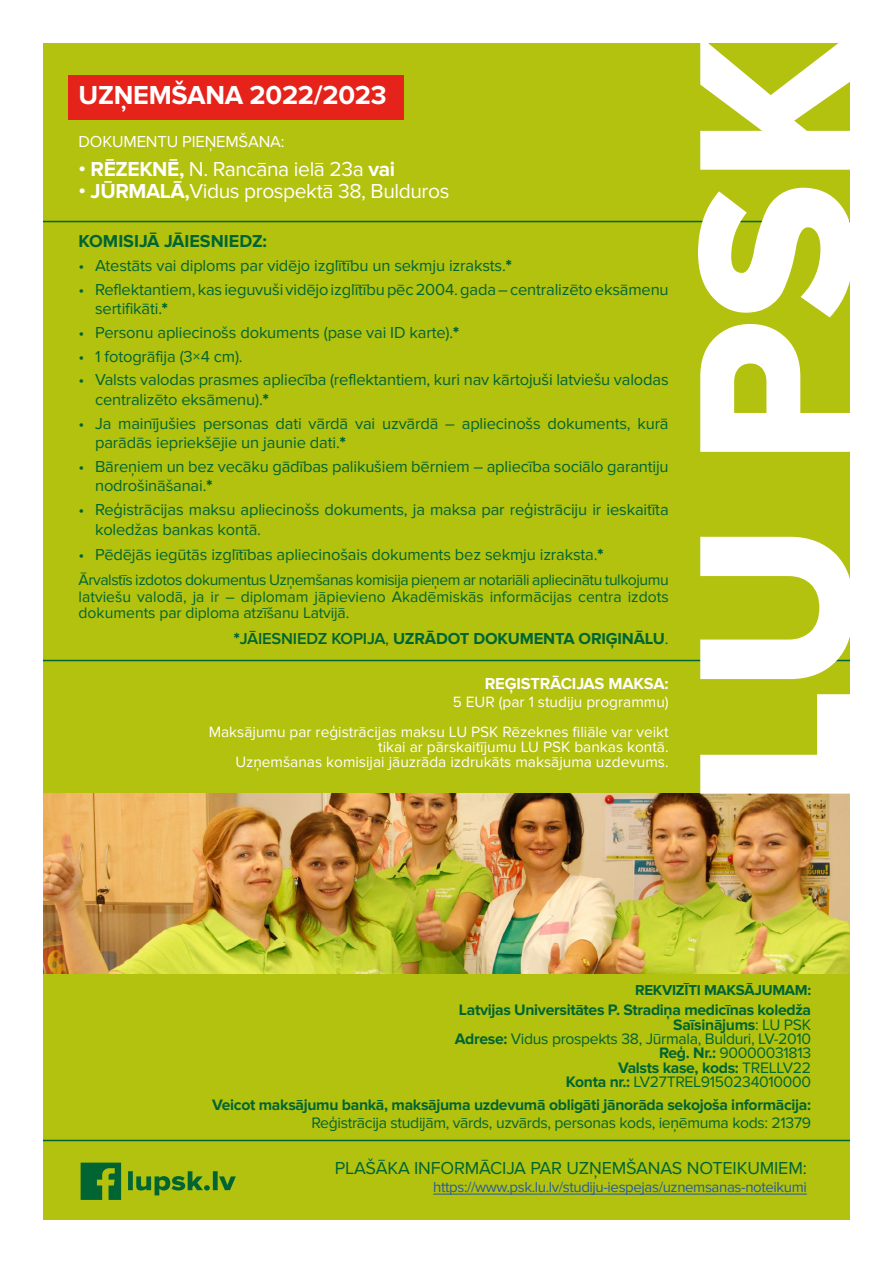
<style>
.page{position:relative;width:893px;height:1263px;background:#b3c10f}
.page>*{position:absolute;margin:0;border:0;box-sizing:border-box;transform-origin:0 0}
.t1{font:700 27px "Proxima Nova";letter-spacing:-.01em;color:#fff}
.t2{font:21px "Proxima Nova";letter-spacing:-.02em;color:#fff}
.t3{font:18px "Proxima Nova";letter-spacing:-.01em;color:#006533}
.t4{font:700 18px "Proxima Nova";color:#006533}
.t5{font:16.5px/19.5px "Proxima Nova";letter-spacing:-.01em;color:#006533}
.t6{font:700 16.5px "Proxima Nova";letter-spacing:-.01em;color:#006533}
.t7{font:16.5px "Proxima Nova";letter-spacing:-.01em;color:#fff}
.t8{font:700 16.5px "Proxima Nova";letter-spacing:-.01em;color:#fff}
.t9{font:700 15.75px/14.4px "Proxima Nova";letter-spacing:-.02em;color:#006533;text-align:right}
.t10{font:15.75px/16.5px "Proxima Nova";letter-spacing:-.02em;color:#006533;text-align:justify}
.t11{font:15.45px/30px "Proxima Nova";color:#fff;text-align:right}
.t12{font:15px "Proxima Nova";letter-spacing:-.025em;color:#275b9b}
.t13{font:700 15px "Proxima Nova";letter-spacing:-.02em;color:#006533}
.s1{font-weight:700}
.s2{font-weight:900}
.s3{font-weight:600}
.s4{font-weight:400}
</style>
<div class="page">
<img style="left:43px;top:794px;width:807px;height:180px">
<div style="left:68px;top:75px;width:336px;height:45px;background:#e5231b"></div>
<hr style="left:433px;top:1194px;width:374px;height:1px;background:#275b9b">
<hr style="left:6px;top:1140px;width:881px;height:1px;background:#006533">
<svg style="left:128px;top:1171px;width:108px;height:24px"></svg>
<svg style="left:81px;top:1162px;width:40px;height:38px"></svg>
<hr style="left:0;top:221px;width:893px;height:1px;background:#006533">
<hr style="left:0;top:660px;width:893px;height:1px;background:#006533">
<svg style="left:698px;top:43px;width:152px;height:751px"></svg>
<div style="left:0;top:0;width:893px;height:43px;background:#fff"></div>
<div style="left:0;top:1220px;width:893px;height:43px;background:#fff"></div>
<div style="left:0;top:0;width:43px;height:1263px;background:#fff"></div>
<div style="left:850px;top:0;width:43px;height:1263px;background:#fff"></div>
<h1 class="t1" style="left:79px;top:79px;width:310px">UZŅEMŠANA 2022/2023</h1>
<p class="t7" style="left:79px;top:132px;width:208px">DOKUMENTU PIEŅEMŠANA:</p>
<p class="t2" style="left:79px;top:157px;width:318px"><span class="s1">• RĒZEKNĒ,</span> N. Rancāna ielā 23a <span class="s1">vai</span></p>
<p class="t2" style="left:79px;top:179px;width:372px"><span class="s1">• JŪRMALĀ,</span>Vidus prospektā 38, Bulduros</p>
<p class="t4" style="left:79px;top:231px;width:190px">KOMISIJĀ JĀIESNIEDZ:</p>
<p class="t5" style="left:79px;top:256px;width:435px">• Atestāts vai diploms par vidējo izglītību un sekmju izraksts.<span class="s2">*</span></p>
<p class="t5" style="left:95px;top:280px;width:575px;text-indent:-16px">• Reflektantiem, kas ieguvuši vidējo izglītību pēc 2004. gada – centralizēto eksāmenu sertifikāti.<span class="s2">*</span></p>
<p class="t5" style="left:79px;top:323px;width:382px">• Personu apliecinošs dokuments (pase vai ID karte).<span class="s2">*</span></p>
<p class="t5" style="left:79px;top:347px;width:166px">• 1 fotogrāfija (3×4 cm).</p>
<p class="t5" style="left:95px;top:370px;width:575px;text-indent:-16px">• Valsts valodas prasmes apliecība (reflektantiem, kuri nav kārtojuši latviešu valodas centralizēto eksāmenu).<span class="s2">*</span></p>
<p class="t5" style="left:95px;top:414px;width:575px;text-indent:-16px">• Ja mainījušies personas dati vārdā vai uzvārdā – apliecinošs dokuments, kurā parādās iepriekšējie un jaunie dati.<span class="s2">*</span></p>
<p class="t5" style="left:95px;top:457px;width:575px;text-indent:-16px">• Bāreņiem un bez vecāku gādības palikušiem bērniem – apliecība sociālo garantiju nodrošināšanai.<span class="s2">*</span></p>
<p class="t5" style="left:95px;top:500px;width:575px;text-indent:-16px">• Reģistrācijas maksu apliecinošs dokuments, ja maksa par reģistrāciju ir ieskaitīta koledžas bankas kontā.</p>
<p class="t5" style="left:79px;top:545px;width:526px">• Pēdējās iegūtās izglītības apliecinošais dokuments bez sekmju izraksta.<span class="s2">*</span></p>
<p class="t10" style="left:79px;top:572px;width:592px">Ārvalstīs izdotos dokumentus Uzņemšanas komisija pieņem ar notariāli apliecinātu tulkojumu latviešu valodā, ja ir – diplomam jāpievieno Akadēmiskās informācijas centra izdots dokuments par diploma atzīšanu Latvijā.</p>
<p class="t6" style="left:234px;top:629px;width:436px"><span class="s2">*</span><span class="s3">JĀIESNIEDZ KOPIJA</span><span class="s4">,</span> UZRĀDOT DOKUMENTA ORIĢINĀLU<span class="s4">.</span></p>
<p class="t8" style="left:485px;top:674px;width:185px">REĢISTRĀCIJAS MAKSA:</p>
<p class="t11" style="left:209px;top:687px;width:461px">5 EUR (par 1 studiju programmu)<br>Maksājumu par reģistrācijas maksu LU PSK Rēzeknes filiāle var veikt</p>
<p class="t11" style="left:235px;top:740px;width:435px;line-height:15px">tikai ar pārskaitījumu LU PSK bankas kontā.<br>Uzņemšanas komisijai jāuzrāda izdrukāts maksājuma uzdevums.</p>
<p class="t13" style="left:635px;top:981px;width:177px">REKVIZĪTI MAKSĀJUMAM:</p>
<p class="t9" style="left:455px;top:1003px;width:358px">Latvijas Universitātes P. Stradiņa medicīnas koledža Saīsinājums<span class="s4">: LU PSK<br></span>Adrese: <span class="s4">Vidus prospekts 38, Jūrmala, Bulduri, LV-2010<br></span>Reģ. Nr.: <span class="s4">90000031813<br></span>Valsts kase, kods: <span class="s4">TRELLV22<br></span>Konta nr.: <span class="s4">LV27TREL9150234010000</span></p>
<p class="t9" style="left:212px;top:1098px;width:600px">Veicot maksājumu bankā, maksājuma uzdevumā obligāti jānorāda sekojoša informācija:</p>
<p class="t10" style="left:311px;top:1114px;width:501px">Reģistrācija studijām, vārds, uzvārds, personas kods, ieņēmuma kods: 21379</p>
<p class="t3" style="left:335px;top:1157px;width:474px">PLAŠĀKA INFORMĀCIJA PAR UZŅEMŠANAS NOTEIKUMIEM:</p>
<p class="t12" style="left:433px;top:1178px;width:375px">https://www.psk.lu.lv/studiju-iespejas/uznemsanas-noteikumi</p>
</div>
